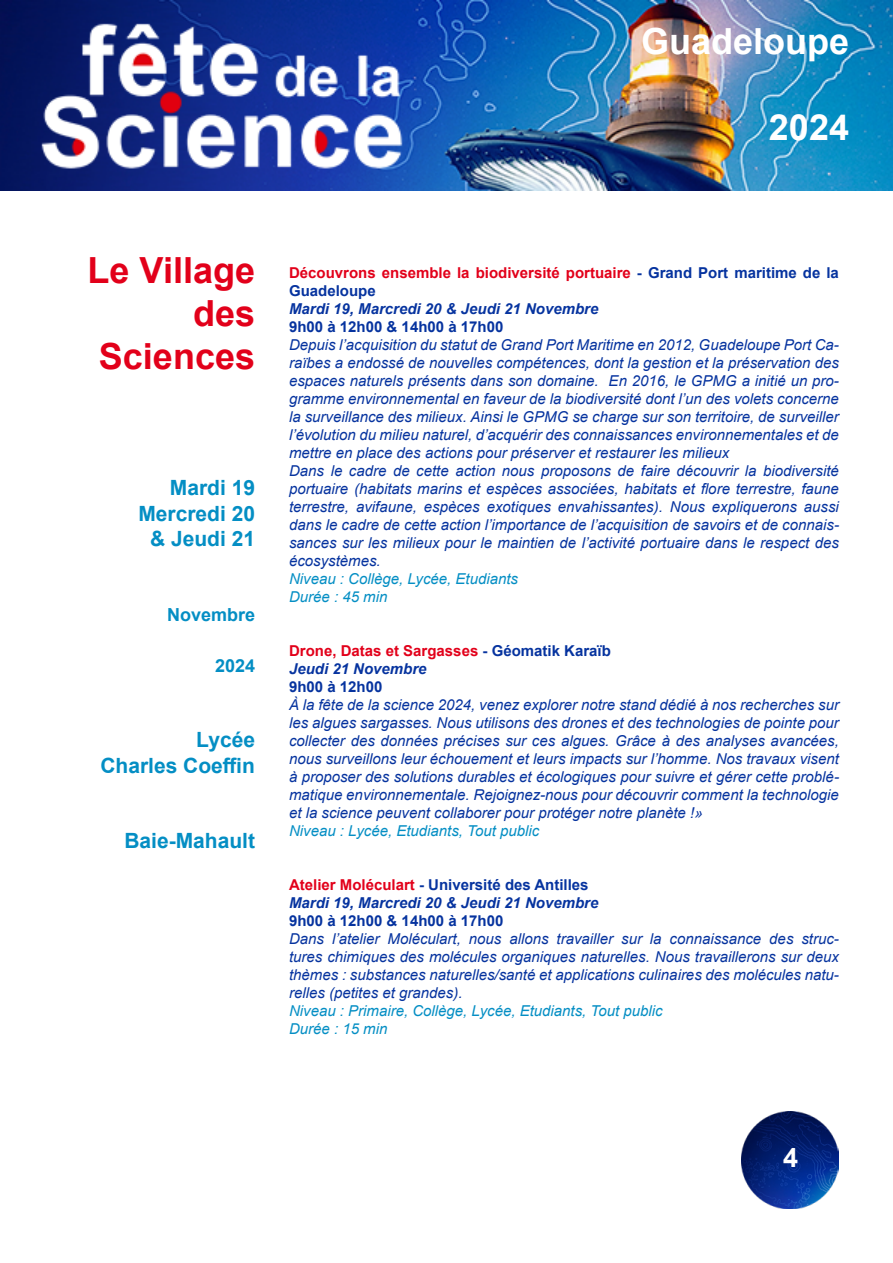
<style>
.page{position:relative;width:893px;height:1263px;background:#fff}
.page>*{position:absolute;margin:0;border:0;box-sizing:border-box;transform-origin:0 0}
.t1{font:700 36px/43.2px "Arial";color:#e2001a;text-align:right}
.t2{font:700 36px "Arial";color:#fff}
.t3{font:700 27px "Arial";color:#fff}
.t4{font:700 21px/25.2px "Arial";color:#048ec4;text-align:right}
.t5{font:700 18px "Arial";color:#048ec4}
.t6{font:italic 15px/18px "Arial";color:#06339f;text-align:justify}
.t7{font:italic 15px/18px "Arial";color:#048ec4}
.t8{font:700 15px/18px "Arial";color:#e2001a}
.t9{font:italic 700 15px/18px "Arial";color:#06339f}
.t10{font:700 15px "Arial";color:#06339f}
.s1{color:#06339f}
.s2{font-style:italic;color:#06339f}
.s3{font-style:normal;color:#e2001a}
.s4{font-style:normal}
</style>
<div class="page">
<img style="left:0;top:0;width:893px;height:190px">
<img style="left:741px;top:1111px;width:98px;height:98px">
<h1 class="t2" style="left:641px;top:16px;width:210px">Guadeloupe</h1>
<h1 class="t2" style="left:769px;top:102px;width:82px">2024</h1>
<h1 class="t1" style="left:88px;top:249px;width:169px">Le Village des<br>Sciences</h1>
<h3 class="t4" style="left:138px;top:476px;width:118px">Mardi 19<br>Mercredi 20 &amp; Jeudi 21</h3>
<p class="t5" style="left:167px;top:602px;width:90px">Novembre</p>
<p class="t5" style="left:215px;top:653px;width:42px">2024</p>
<h3 class="t4" style="left:100px;top:728px;width:156px">Lycée<br>Charles Coeffin</h3>
<h3 class="t4" style="left:124px;top:828px;width:132px">Baie-Mahault</h3>
<p class="t8" style="left:289px;top:264px;width:551px">Découvrons ensemble la biodiversité portuaire <span class="s1">- Grand Port maritime de la<br>Guadeloupe</span></p>
<p class="t9" style="left:289px;top:300px;width:311px">Mardi 19, Marcredi 20 &amp; Jeudi 21 Novembre</p>
<p class="t10" style="left:289px;top:316px;width:216px">9h00 à 12h00 &amp; 14h00 à 17h00</p>
<p class="t6" style="left:289px;top:336px;width:551px;text-align:left">Depuis l’acquisition du statut de Grand Port Maritime en 2012, Guadeloupe Port Ca&shy;raïbes a endossé de nouvelles compétences, dont la gestion et la préservation des espaces naturels présents dans son domaine. En 2016, le GPMG a initié un pro&shy;gramme environnemental en faveur de la biodiversité dont l’un des volets concerne la surveillance des milieux. Ainsi le GPMG se charge sur son territoire, de surveiller l’évolution du milieu naturel, d’acquérir des connaissances environnementales et de mettre en place des actions pour préserver et restaurer les milieux<br>Dans le cadre de cette action nous proposons de faire découvrir la biodiversité portuaire (habitats marins et espèces associées, habitats et flore terrestre, faune terrestre, avifaune, espèces exotiques envahissantes). Nous expliquerons aussi dans le cadre de cette action l’importance de l’acquisition de savoirs et de connais&shy;sances sur les milieux pour le maintien de l’activité portuaire dans le respect des écosystèmes.</p>
<p class="t7" style="left:289px;top:570px;width:231px">Niveau : Collège, Lycée, Etudiants<br>Durée : 45 min</p>
<p class="t8" style="left:289px;top:642px;width:323px">Drone, Datas et Sargasses <span class="s1">- Géomatik Karaïb<br></span><span class="s2">Jeudi 21 Novembre</span></p>
<p class="t10" style="left:289px;top:676px;width:95px">9h00 à 12h00</p>
<p class="t6" style="left:289px;top:696px;width:551px">À la fête de la science 2024, venez explorer notre stand dédié à nos recherches sur les algues sargasses. Nous utilisons des drones et des technologies de pointe pour collecter des données précises sur ces algues. Grâce à des analyses avancées, nous surveillons leur échouement et leurs impacts sur l’homme. Nos travaux visent à proposer des solutions durables et écologiques pour suivre et gérer cette problé&shy;matique environnementale. Rejoignez-nous pour découvrir comment la technologie et la science peuvent collaborer pour protéger notre planète !»</p>
<p class="t7" style="left:289px;top:822px;width:252px">Niveau : Lycée, Etudiants, Tout public</p>
<p class="t9" style="left:289px;top:876px;width:311px"><span class="s3">Atelier Moléculart</span> <span class="s4">- Université des Antilles<br></span>Mardi 19, Marcredi 20 &amp; Jeudi 21 Novembre</p>
<p class="t10" style="left:289px;top:910px;width:216px">9h00 à 12h00 &amp; 14h00 à 17h00</p>
<p class="t6" style="left:289px;top:930px;width:551px">Dans l’atelier Moléculart, nous allons travailler sur la connaissance des struc&shy;tures chimiques des molécules organiques naturelles. Nous travaillerons sur deux thèmes : substances naturelles/santé et applications culinaires des molécules natu&shy;relles (petites et grandes).</p>
<p class="t7" style="left:289px;top:1002px;width:375px">Niveau : Primaire, Collège, Lycée, Etudiants, Tout public<br>Durée : 15 min</p>
<h2 class="t3" style="left:783px;top:1138px;width:17px">4</h2>
</div>
